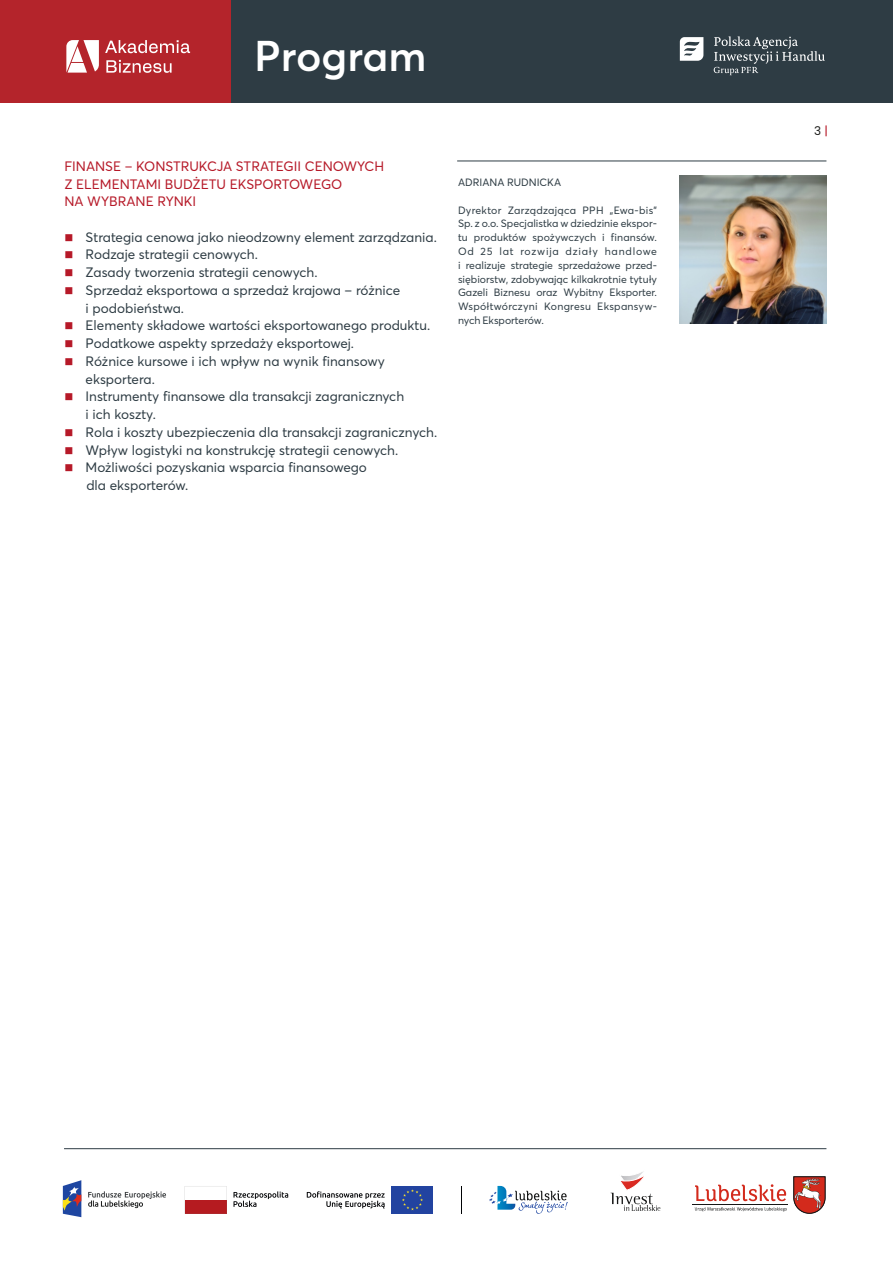
<style>
.page{position:relative;width:893px;height:1263px;background:#fff}
.page>*{position:absolute;margin:0;border:0;box-sizing:border-box;transform-origin:0 0}
.t1{font:600 42.45px "Averta";color:#fff}
.t2{font:13.5px/17.7px "Averta";color:#2e3c44}
.t3{font:13.5px/17.7px "Averta";color:#b61928}
.t4{font:12px "Poppins";color:#1d1d1b}
.t5{font:10.5px/13.8px "Averta";color:#2e3c44;text-align:justify}
.s1{color:#b61928}
</style>
<div class="page">
<hr style="left:64px;top:1148px;width:762px;height:1px;background:#2e3c44">
<img style="left:679px;top:176px;width:147px;height:147px">
<hr style="left:457px;top:161px;width:369px;height:1px;background:#2e3c44">
<div style="left:0;top:0;width:892px;height:103px;background:#2e3c44"></div>
<svg style="left:680px;top:37px;width:23px;height:24px"></svg>
<svg style="left:714px;top:36px;width:111px;height:39px"></svg>
<div style="left:0;top:0;width:231px;height:103px;background:#b4242b"></div>
<svg style="left:66px;top:40px;width:33px;height:33px"></svg>
<svg style="left:105px;top:40px;width:85px;height:13px"></svg>
<svg style="left:106px;top:60px;width:66px;height:13px"></svg>
<svg style="left:611px;top:1172px;width:49px;height:39px"></svg>
<svg style="left:793px;top:1176px;width:32px;height:37px"></svg>
<svg style="left:695px;top:1184px;width:91px;height:17px"></svg>
<hr style="left:693px;top:1204px;width:95px;height:1px;background:#151616">
<svg style="left:695px;top:1207px;width:92px;height:4px"></svg>
<svg style="left:88px;top:1191px;width:78px;height:17px"></svg>
<svg style="left:63px;top:1180px;width:18px;height:37px"></svg>
<svg style="left:307px;top:1191px;width:78px;height:17px"></svg>
<div style="left:392px;top:1186px;width:41px;height:28px;background:#2243a0"></div>
<svg style="left:402px;top:1189px;width:21px;height:21px"></svg>
<svg style="left:233px;top:1191px;width:55px;height:16px"></svg>
<svg style="left:185px;top:1186px;width:42px;height:28px"></svg>
<svg style="left:461px;top:1186px;width:1px;height:28px"></svg>
<svg style="left:489px;top:1186px;width:79px;height:28px"></svg>
<h1 class="t1" style="left:254px;top:30px;width:174px">Program</h1>
<p class="t3" style="left:64px;top:157px;width:321px">FINANSE – KONSTRUKCJA STRATEGII CENOWYCH<br>Z ELEMENTAMI BUDŻETU EKSPORTOWEGO<br>NA WYBRANE RYNKI</p>
<p class="t2" style="left:64px;top:228px;width:374px"><span class="s1">■</span> Strategia cenowa jako nieodzowny element zarządzania.</p>
<p class="t2" style="left:64px;top:246px;width:195px"><span class="s1">■</span> Rodzaje strategii cenowych.</p>
<p class="t2" style="left:64px;top:263px;width:255px"><span class="s1">■</span> Zasady tworzenia strategii cenowych.</p>
<p class="t2" style="left:86px;top:281px;width:316px;text-indent:-21px"><span class="s1">■</span> Sprzedaż eksportowa a sprzedaż krajowa – różnice i podobieństwa.</p>
<p class="t2" style="left:64px;top:317px;width:367px"><span class="s1">■</span> Elementy składowe wartości eksportowanego produktu.</p>
<p class="t2" style="left:64px;top:334px;width:291px"><span class="s1">■</span> Podatkowe aspekty sprzedaży eksportowej.</p>
<p class="t2" style="left:86px;top:352px;width:301px;text-indent:-21px"><span class="s1">■</span> Różnice kursowe i ich wpływ na wynik finansowy eksportera.</p>
<p class="t2" style="left:86px;top:388px;width:320px;text-indent:-21px"><span class="s1">■</span> Instrumenty finansowe dla transakcji zagranicznych i ich koszty.</p>
<p class="t2" style="left:64px;top:423px;width:374px"><span class="s1">■</span> Rola i koszty ubezpieczenia dla transakcji zagranicznych.</p>
<p class="t2" style="left:64px;top:441px;width:335px"><span class="s1">■</span> Wpływ logistyki na konstrukcję strategii cenowych.</p>
<p class="t2" style="left:86px;top:459px;width:282px;text-indent:-22px"><span class="s1">■</span> Możliwości pozyskania wsparcia finansowego dla eksporterów.</p>
<p class="t5" style="left:458px;top:175px;width:105px">ADRIANA RUDNICKA</p>
<p class="t5" style="left:458px;top:203px;width:201px">Dyrektor Zarządzająca PPH „Ewa-bis” Sp. z o.o. Specjalistka w dziedzinie ekspor&shy;tu produktów spożywczych i finansów.<br>Od 25 lat rozwija działy handlowe i realizuje strategie sprzedażowe przed&shy;siębiorstw, zdobywając kilkakrotnie tytuły Gazeli Biznesu oraz Wybitny Eksporter.<br>Współtwórczyni Kongresu Ekspansyw&shy;nych Eksporterów.</p>
<p class="t4" style="left:814px;top:123px;width:15px">3 <span class="s1">|</span></p>
</div>
